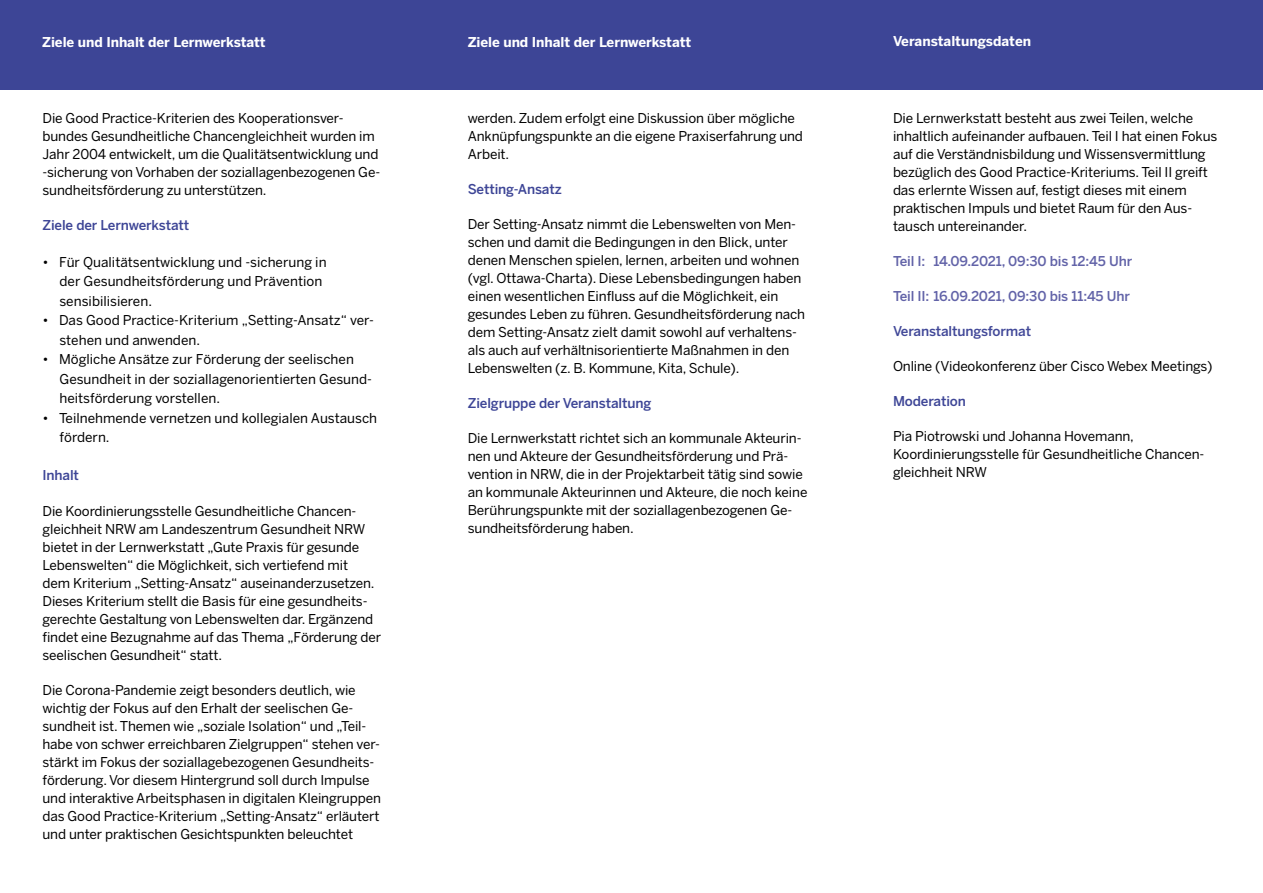
<style>
.page{position:relative;width:1263px;height:893px;background:#fff}
.page>*{position:absolute;margin:0;border:0;box-sizing:border-box;transform-origin:0 0}
.Fließtext_Benton_San{font:13.5px/18px "Benton Sans";letter-spacing:-.01em;color:#000}
.Standardschrift_Deut{font:13.5px/19.5px "Benton Sans";color:#000}
.Fließtext_Benton_San-2{font:700 13.5px "Benton Sans";letter-spacing:-.005em;color:#fff}
.Fließtext_Benton_San-3{font:500 13.5px "Benton Sans";letter-spacing:-.01em;color:#3d4596}
.Fließtext_Benton_San-4{font:500 13.5px "Benton Sans";letter-spacing:-.01em;color:#6263a8}
.Fließtext_Benton_San-5{font:500 13.5px "Benton Sans";letter-spacing:-.01em;color:#414898}
</style>
<div class="page">
<div style="left:0;top:0;width:1263px;height:89px;background:#3d4596"></div>
<p class="Fließtext_Benton_San-2" style="left:42px;top:34px;width:225px">Ziele und Inhalt der Lernwerkstatt</p>
<p class="Fließtext_Benton_San-2" style="left:468px;top:34px;width:225px">Ziele und Inhalt der Lernwerkstatt</p>
<p class="Fließtext_Benton_San-2" style="left:893px;top:33px;width:140px">Veranstaltungsdaten</p>
<p class="Fließtext_Benton_San" style="left:43px;top:109px;width:339px">Die Good Practice-Kriterien des Kooperationsver&shy;bundes Gesundheitliche Chancengleichheit wurden im Jahr 2004 entwickelt, um die Qualitätsentwicklung und -sicherung von Vorhaben der soziallagenbezogenen Ge&shy;sundheitsförderung zu unterstützen.</p>
<p class="Fließtext_Benton_San-3" style="left:43px;top:217px;width:148px">Ziele der Lernwerkstatt</p>
<p class="Standardschrift_Deut" style="left:60px;top:252px;width:269px;text-indent:-17px">• Für Qualitätsentwicklung und -sicherung in der Gesundheitsförderung und Prävention sensibilisieren.</p>
<p class="Standardschrift_Deut" style="left:60px;top:310px;width:316px;text-indent:-17px">• Das Good Practice-Kriterium „Setting-Ansatz“ ver&shy;stehen und anwenden.</p>
<p class="Standardschrift_Deut" style="left:60px;top:349px;width:314px;text-indent:-17px">• Mögliche Ansätze zur Förderung der seelischen<br>Gesundheit in der soziallagenorientierten Gesund&shy;heitsförderung vorstellen.</p>
<p class="Standardschrift_Deut" style="left:60px;top:408px;width:319px;text-indent:-17px">• Teilnehmende vernetzen und kollegialen Austausch fördern.</p>
<p class="Fließtext_Benton_San-3" style="left:43px;top:467px;width:38px">Inhalt</p>
<p class="Fließtext_Benton_San" style="left:43px;top:501px;width:340px">Die Koordinierungsstelle Gesundheitliche Chancen&shy;gleichheit NRW am Landeszentrum Gesundheit NRW bietet in der Lernwerkstatt „Gute Praxis für gesunde Lebenswelten“ die Möglichkeit, sich vertiefend mit<br>dem Kriterium „Setting-Ansatz“ auseinanderzusetzen.<br>Dieses Kriterium stellt die Basis für eine gesundheits&shy;gerechte Gestaltung von Lebenswelten dar. Ergänzend findet eine Bezugnahme auf das Thema „Förderung der seelischen Gesundheit“ statt.</p>
<p class="Fließtext_Benton_San" style="left:43px;top:680px;width:340px">Die Corona-Pandemie zeigt besonders deutlich, wie wichtig der Fokus auf den Erhalt der seelischen Ge&shy;sundheit ist. Themen wie „soziale Isolation“ und „Teil&shy;habe von schwer erreichbaren Zielgruppen“ stehen ver&shy;stärkt im Fokus der soziallagebezogenen Gesundheits&shy;förderung. Vor diesem Hintergrund soll durch Impulse und interaktive Arbeitsphasen in digitalen Kleingruppen das Good Practice-Kriterium „Setting-Ansatz“ erläutert und unter praktischen Gesichtspunkten beleuchtet</p>
<p class="Fließtext_Benton_San" style="left:468px;top:109px;width:337px">werden. Zudem erfolgt eine Diskussion über mögliche<br>Anknüpfungspunkte an die eigene Praxiserfahrung und<br>Arbeit.</p>
<p class="Fließtext_Benton_San-3" style="left:468px;top:181px;width:96px">Setting-Ansatz</p>
<p class="Fließtext_Benton_San" style="left:468px;top:215px;width:339px">Der Setting-Ansatz nimmt die Lebenswelten von Men&shy;schen und damit die Bedingungen in den Blick, unter denen Menschen spielen, lernen, arbeiten und wohnen (vgl. Ottawa-Charta). Diese Lebensbedingungen haben einen wesentlichen Einfluss auf die Möglichkeit, ein gesundes Leben zu führen. Gesundheitsförderung nach dem Setting-Ansatz zielt damit sowohl auf verhaltens&shy;als auch auf verhältnisorientierte Maßnahmen in den Lebenswelten (z. B. Kommune, Kita, Schule).</p>
<p class="Fließtext_Benton_San-3" style="left:468px;top:395px;width:185px">Zielgruppe der Veranstaltung</p>
<p class="Fließtext_Benton_San" style="left:468px;top:429px;width:341px">Die Lernwerkstatt richtet sich an kommunale Akteurin&shy;nen und Akteure der Gesundheitsförderung und Prä&shy;vention in NRW, die in der Projektarbeit tätig sind sowie an kommunale Akteurinnen und Akteure, die noch keine Berührungspunkte mit der soziallagenbezogenen Ge&shy;sundheitsförderung haben.</p>
<p class="Fließtext_Benton_San" style="left:893px;top:109px;width:326px">Die Lernwerkstatt besteht aus zwei Teilen, welche inhaltlich aufeinander aufbauen. Teil I hat einen Fokus auf die Verständnisbildung und Wissensvermittlung bezüglich des Good Practice-Kriteriums. Teil II greift das erlernte Wissen auf, festigt dieses mit einem praktischen Impuls und bietet Raum für den Aus&shy;tausch untereinander.</p>
<p class="Fließtext_Benton_San-4" style="left:893px;top:253px;width:241px">Teil I: 14.09.2021, 09:30 bis 12:45 Uhr</p>
<p class="Fließtext_Benton_San-4" style="left:893px;top:288px;width:238px">Teil II: 16.09.2021, 09:30 bis 11:45 Uhr</p>
<p class="Fließtext_Benton_San-5" style="left:893px;top:323px;width:140px">Veranstaltungsformat</p>
<p class="Fließtext_Benton_San" style="left:893px;top:357px;width:321px">Online (Videokonferenz über Cisco Webex Meetings)</p>
<p class="Fließtext_Benton_San-3" style="left:893px;top:393px;width:75px">Moderation</p>
<p class="Fließtext_Benton_San" style="left:893px;top:427px;width:313px">Pia Piotrowski und Johanna Hovemann,<br>Koordinierungsstelle für Gesundheitliche Chancen&shy;gleichheit NRW</p>
</div>
